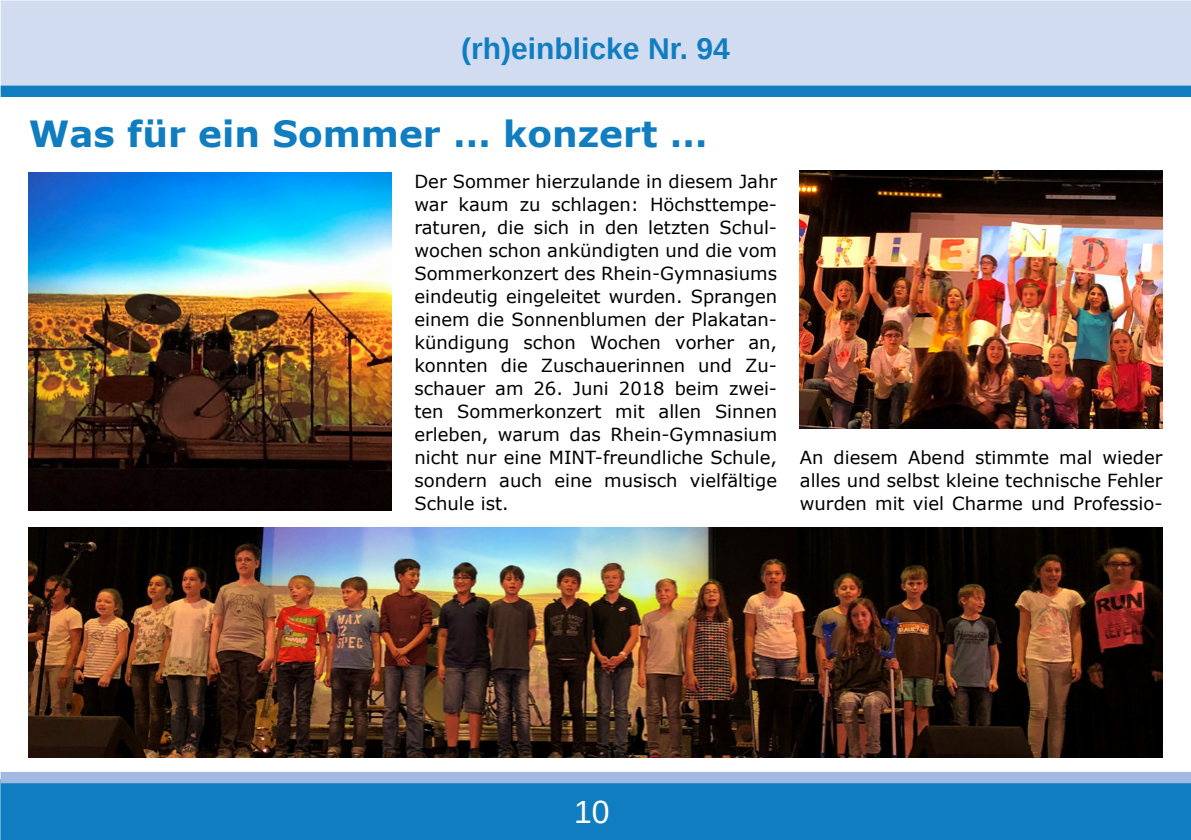
<style>
.page{position:relative;width:1191px;height:840px;background:#fff}
.page>*{position:absolute;margin:0;border:0;box-sizing:border-box;transform-origin:0 0}
.t1{font:700 36px "Verdana";color:#117dc1}
.t2{font:32px "Liberation Sans";color:#fff}
.t3{font:700 30px "Liberation Sans";color:#117dc1}
.t4{font:18px/23px "Verdana";color:#000;text-align:justify}
</style>
<div class="page">
<div style="left:1px;top:0;width:1190px;height:91px;background:#d1dcf1;border:2px solid #d1dcf1"></div>
<div style="left:1px;top:779px;width:1189px;height:60px;background:#117dc1"></div>
<div style="left:1px;top:86px;width:1190px;height:11px;background:#117dc1"></div>
<div style="left:1px;top:771px;width:1190px;height:11px;background:#a1bae2"></div>
<img style="left:28px;top:173px;width:363px;height:337px">
<img style="left:28px;top:527px;width:1134px;height:230px">
<img style="left:800px;top:170px;width:362px;height:258px">
<h3 class="t3" style="left:461px;top:26px;width:270px">(rh)einblicke Nr. 94</h3>
<h1 class="t1" style="left:29px;top:109px;width:680px">Was für ein Sommer … konzert …</h1>
<p class="t4" style="left:414px;top:170px;width:364px">Der Sommer hierzulande in diesem Jahr war kaum zu schlagen: Höchsttempe&shy;raturen, die sich in den letzten Schul&shy;wochen schon ankündigten und die vom Sommerkonzert des Rhein-Gymnasiums eindeutig eingeleitet wurden. Sprangen einem die Sonnenblumen der Plakatan&shy;kündigung schon Wochen vorher an, konnten die Zuschauerinnen und Zu&shy;schauer am 26. Juni 2018 beim zwei&shy;ten Sommerkonzert mit allen Sinnen erleben, warum das Rhein-Gymnasium nicht nur eine MINT-freundliche Schule, sondern auch eine musisch vielfältige Schule ist.</p>
<p class="t4" style="left:800px;top:446px;width:364px">An diesem Abend stimmte mal wieder alles und selbst kleine technische Fehler wurden mit viel Charme und Professio-</p>
<h2 class="t2" style="left:574px;top:791px;width:44px">1010</h2>
</div>
